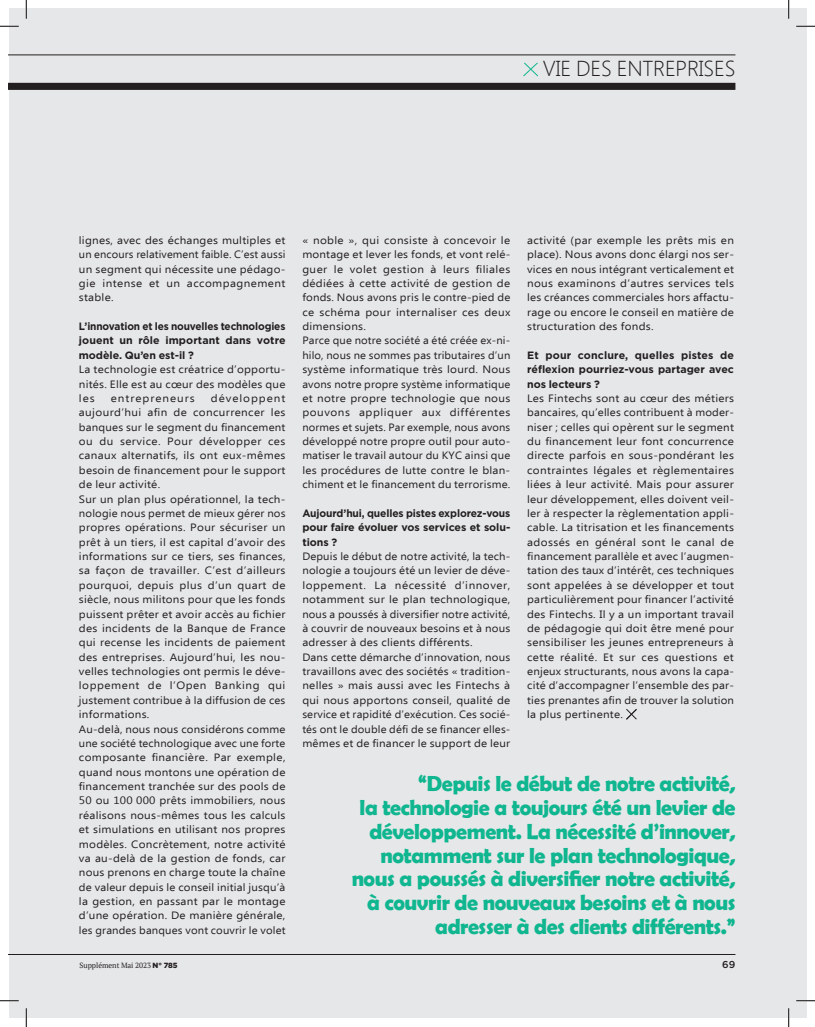
<style>
.page{position:relative;width:815px;height:1027px;background:#fff}
.page>*{position:absolute;margin:0;border:0;box-sizing:border-box;transform-origin:0 0}
.t1{font:700 21.88px/23.8px "Berlin Sans FB Demi";letter-spacing:-.02em;color:#0fb68f;text-align:right}
.t2{font:300 21.62px "Segoe UI";letter-spacing:-.01em;color:#231f20}
.t3{font:10.62px/14.4px "Ebrima";letter-spacing:.02em;color:#231f20;text-align:justify;scale:1.1 1}
.t4{font:10.62px/14.4px "Ebrima";letter-spacing:.02em;color:#231f20;scale:1.06 1}
.t5{font:700 10.62px/14.4px "Gotham";letter-spacing:-.005em;color:#231f20;text-align:justify}
.t6{font:700 10.62px/14.4px "Gotham";letter-spacing:-.005em;color:#231f20;text-align:justify;scale:.95 1}
.t7{font:10.62px "Ebrima";letter-spacing:.085em;color:#231f20;scale:1.1 1}
.t8{font:500 10px "Gotham";color:#231f20}
.t9{font:7.5px "PT Serif";letter-spacing:-.005em;color:#231f20}
.s1{font-family:"Gotham";font-weight:900}
</style>
<div class="page">
<div style="left:9px;top:9px;width:797px;height:1009px;background:#e6e7e9"></div>
<hr style="left:9px;top:954px;width:726px;height:1px;background:#231f20">
<svg style="left:626px;top:709px;width:10px;height:11px"></svg>
<div style="left:9px;top:83px;width:726px;height:7px;background:#231f20"></div>
<hr style="left:9px;top:55px;width:726px;height:1px;background:#231f20">
<svg style="left:523px;top:62px;width:15px;height:15px"></svg>
<svg style="left:0;top:25px;width:19px;height:2px"></svg>
<svg style="left:796px;top:25px;width:18px;height:2px"></svg>
<svg style="left:0;top:1000px;width:19px;height:1px"></svg>
<svg style="left:796px;top:1000px;width:18px;height:1px"></svg>
<svg style="left:25px;top:0;width:2px;height:19px"></svg>
<svg style="left:25px;top:1008px;width:2px;height:19px"></svg>
<svg style="left:787px;top:0;width:2px;height:19px"></svg>
<svg style="left:788px;top:1008px;width:1px;height:19px"></svg>
<h2 class="t2" style="left:542px;top:54px;width:194px">VIE DES ENTREPRISES</h2>
<p class="t3" style="left:79px;top:233px;width:189px">lignes, avec des échanges multiples et un encours relativement faible. C’est aussi un segment qui nécessite une pédago&shy;gie intense et un accompagnement stable.</p>
<p class="t6" style="left:79px;top:319px;width:219px">L’innovation et les nouvelles technologies jouent un rôle important dans votre modèle. Qu’en est-il ?</p>
<p class="t3" style="left:79px;top:363px;width:189px">La technologie est créatrice d’opportu&shy;nités. Elle est au cœur des modèles que les</p>
<p class="t3" style="left:79px;top:392px;width:189px;text-align:left;text-indent:132px">développent aujourd’hui afin de concurrencer les banques sur le segment du financement ou du service. Pour développer ces canaux alternatifs, ils ont eux-mêmes besoin de financement pour le support de leur activité.<br>Sur un plan plus opérationnel, la tech&shy;nologie nous permet de mieux gérer nos propres opérations. Pour sécuriser un prêt à un tiers, il est capital d’avoir des informations sur ce tiers, ses finances, sa façon de travailler. C’est d’ailleurs pourquoi, depuis plus d’un quart de siècle, nous militons pour que les fonds puissent prêter et avoir accès au fichier des incidents de la Banque de France qui recense les incidents de paiement des entreprises. Aujourd’hui, les nou&shy;velles technologies ont permis le déve&shy;loppement de l’Open Banking qui justement contribue à la diffusion de ces informations.<br>Au-delà, nous nous considérons comme une société technologique avec une forte composante financière. Par exemple, quand nous montons une opération de financement tranchée sur des pools de 50 ou 100 000 prêts immobiliers, nous réalisons nous-mêmes tous les calculs et simulations en utilisant nos propres modèles. Concrètement, notre activité va au-delà de la gestion de fonds, car nous prenons en charge toute la chaîne de valeur depuis le conseil initial jusqu’à la gestion, en passant par le montage d’une opération. De manière générale, les grandes banques vont couvrir le volet</p>
<p class="t7" style="left:111px;top:391px;width:78px">entrepreneurs</p>
<p class="t9" style="left:79px;top:960px;width:100px">Supplément Mai 2023 <span class="s1">N° 785</span></p>
<p class="t3" style="left:302px;top:233px;width:190px;text-align:left">« noble », qui consiste à concevoir le montage et lever les fonds, et vont relé&shy;guer le volet gestion à leurs filiales dédiées à cette activité de gestion de fonds. Nous avons pris le contre-pied de ce schéma pour internaliser ces deux dimensions.<br>Parce que notre société a été créée ex-ni&shy;hilo, nous ne sommes pas tributaires d’un système informatique très lourd. Nous avons notre propre système informatique et notre propre technologie que nous pouvons appliquer aux différentes normes et sujets. Par exemple, nous avons développé notre propre outil pour auto&shy;matiser le travail autour du KYC ainsi que les procédures de lutte contre le blan&shy;chiment et le financement du terrorisme.</p>
<p class="t5" style="left:302px;top:506px;width:209px">Aujourd’hui, quelles pistes explorez-vous pour faire évoluer vos services et solu&shy;tions ?</p>
<p class="t4" style="left:302px;top:550px;width:198px">Depuis le début de notre activité, la tech&shy;nologie a toujours été un levier de déve&shy;loppement. La nécessité d’innover, notamment sur le plan technologique, nous a poussés à diversifier notre activité, à couvrir de nouveaux besoins et à nous adresser à des clients différents.<br>Dans cette démarche d’innovation, nous travaillons avec des sociétés « tradition&shy;nelles » mais aussi avec les Fintechs à qui nous apportons conseil, qualité de service et rapidité d’exécution. Ces socié&shy;tés ont le double défi de se financer elles&shy;mêmes et de financer le support de leur</p>
<p class="t3" style="left:527px;top:233px;width:189px">activité (par exemple les prêts mis en place). Nous avons donc élargi nos ser&shy;vices en nous intégrant verticalement et nous examinons d’autres services tels les créances commerciales hors affactu&shy;rage ou encore le conseil en matière de structuration des fonds.</p>
<p class="t5" style="left:527px;top:348px;width:208px">Et pour conclure, quelles pistes de réflexion pourriez-vous partager avec nos lecteurs ?</p>
<p class="t3" style="left:527px;top:392px;width:189px">Les Fintechs sont au cœur des métiers bancaires, qu’elles contribuent à moder&shy;niser ; celles qui opèrent sur le segment du financement leur font concurrence directe parfois en sous-pondérant les contraintes légales et règlementaires liées à leur activité. Mais pour assurer leur développement, elles doivent veil&shy;ler à respecter la règlementation appli&shy;cable. La titrisation et les financements adossés en général sont le canal de financement parallèle et avec l’augmen&shy;tation des taux d’intérêt, ces techniques sont appelées à se développer et tout particulièrement pour financer l’activité des Fintechs. Il y a un important travail de pédagogie qui doit être mené pour sensibiliser les jeunes entrepreneurs à cette réalité. Et sur ces questions et enjeux structurants, nous avons la capa&shy;cité d’accompagner l’ensemble des par&shy;ties prenantes afin de trouver la solution la plus pertinente.</p>
<p class="t1" style="left:351px;top:772px;width:385px">“Depuis le début de notre activité,<br>la technologie a toujours été un levier de développement. La nécessité d’innover, notamment sur le plan technologique, nous a poussés à diversifier notre activité, à couvrir de nouveaux besoins et à nous adresser à des clients différents.”</p>
<p class="t8" style="left:722px;top:958px;width:15px">69</p>
</div>
